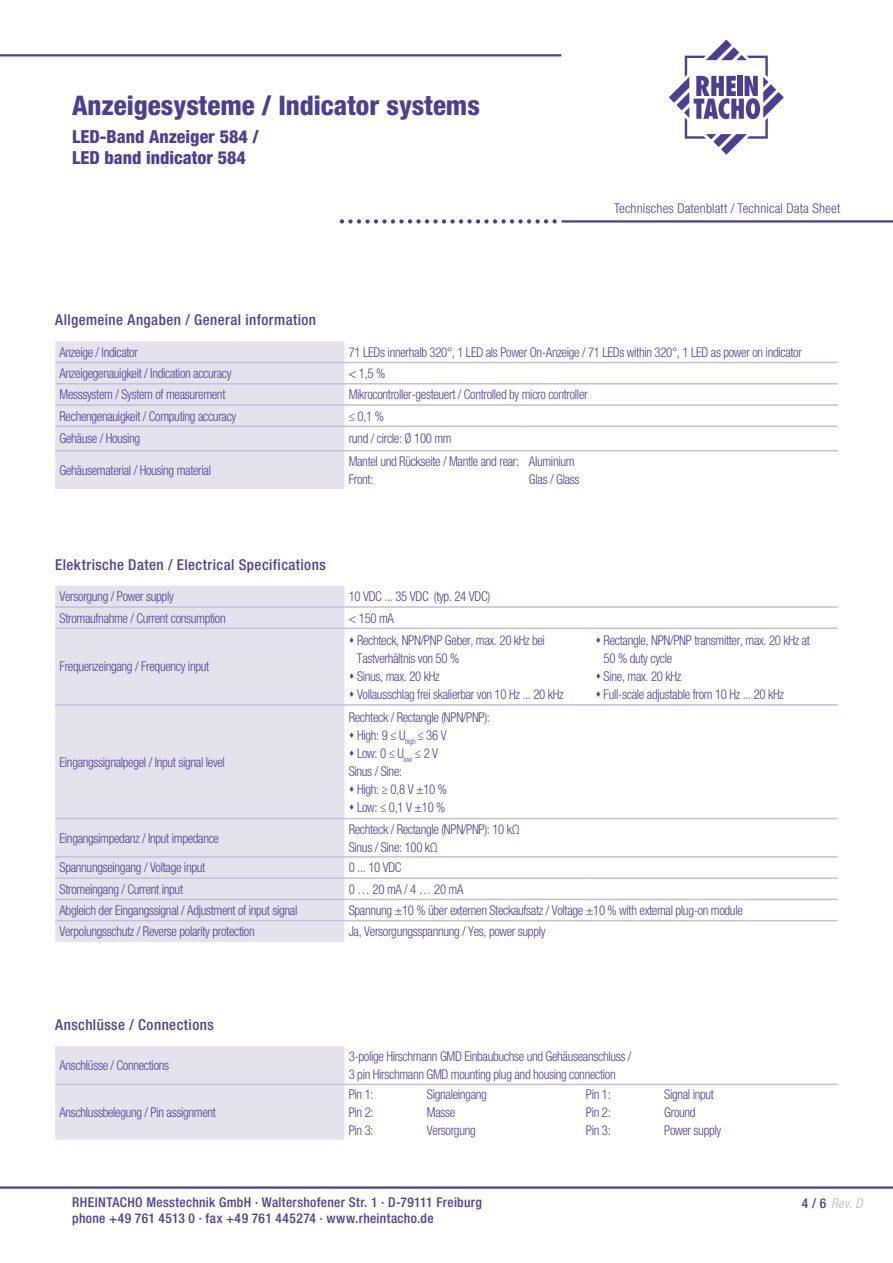
<style>
.page{position:relative;width:893px;height:1263px;background:#fff}
.page>*{position:absolute;margin:0;border:0;box-sizing:border-box;transform-origin:0 0}
.t1{font:800 condensed 27px "Helvetica Neue LT Std";color:#4e3f8e}
.t2{font:800 condensed 18px/21.6px "Helvetica Neue LT Std";color:#4e3f8e}
.t3{font:500 condensed 15px "Helvetica Neue LT Std";letter-spacing:.03em;color:#4e3f8e}
.t4{font:300 condensed 13.5px/18px "Helvetica Neue LT Std";letter-spacing:-.025em;color:#4e3f8e;scale:.95 1}
.t5{font:500 condensed 13.5px/16.5px "Helvetica Neue LT Std";letter-spacing:.025em;color:#4e3f8e}
.t6{font:300 condensed 13.5px "Helvetica Neue LT Std";letter-spacing:.01em;color:#4e3f8e}
.t7{font:italic 300 condensed 13.5px "Helvetica Neue LT Std";color:#bab3d2}
.s1{font-weight:500;font-style:normal;color:#4e3f8e}
</style>
<div class="page">
<hr style="left:0;top:1186px;width:893px;height:3px;background:#4e3f8e">
<svg style="left:669px;top:40px;width:115px;height:115px"></svg>
<hr style="left:561px;top:220px;width:332px;height:3px;background:#4e3f8e">
<svg style="left:340px;top:219px;width:217px;height:5px"></svg>
<hr style="left:0;top:54px;width:561px;height:2px;background:#4e3f8e">
<div style="left:55px;top:341px;width:289px;height:148px;background:#e5e2ee"></div>
<hr style="left:55px;top:362px;width:289px;height:1px;background:#c4beda">
<hr style="left:344px;top:362px;width:181px;height:1px;background:#c4beda">
<hr style="left:525px;top:362px;width:313px;height:1px;background:#c4beda">
<hr style="left:55px;top:404px;width:289px;height:2px;background:#c4beda">
<hr style="left:55px;top:383px;width:289px;height:1px;background:#c4beda">
<hr style="left:55px;top:426px;width:289px;height:1px;background:#c4beda">
<hr style="left:344px;top:383px;width:181px;height:1px;background:#c4beda">
<hr style="left:525px;top:383px;width:313px;height:1px;background:#c4beda">
<hr style="left:344px;top:404px;width:181px;height:2px;background:#c4beda">
<hr style="left:525px;top:404px;width:313px;height:2px;background:#c4beda">
<hr style="left:344px;top:426px;width:181px;height:1px;background:#c4beda">
<hr style="left:525px;top:426px;width:313px;height:1px;background:#c4beda">
<hr style="left:55px;top:450px;width:289px;height:1px;background:#c4beda">
<hr style="left:344px;top:450px;width:181px;height:1px;background:#c4beda">
<hr style="left:525px;top:450px;width:313px;height:1px;background:#c4beda">
<div style="left:55px;top:586px;width:289px;height:356px;background:#e5e2ee"></div>
<hr style="left:55px;top:606px;width:289px;height:2px;background:#c4beda">
<hr style="left:55px;top:704px;width:289px;height:2px;background:#c4beda">
<hr style="left:344px;top:704px;width:247px;height:2px;background:#c4beda">
<hr style="left:591px;top:704px;width:247px;height:2px;background:#c4beda">
<hr style="left:55px;top:856px;width:289px;height:2px;background:#c4beda">
<hr style="left:344px;top:856px;width:247px;height:2px;background:#c4beda">
<hr style="left:591px;top:856px;width:247px;height:2px;background:#c4beda">
<hr style="left:55px;top:899px;width:289px;height:1px;background:#c4beda">
<hr style="left:344px;top:899px;width:247px;height:1px;background:#c4beda">
<hr style="left:591px;top:899px;width:247px;height:1px;background:#c4beda">
<hr style="left:55px;top:627px;width:289px;height:2px;background:#c4beda">
<hr style="left:55px;top:818px;width:289px;height:1px;background:#c4beda">
<hr style="left:344px;top:818px;width:247px;height:1px;background:#c4beda">
<hr style="left:591px;top:818px;width:247px;height:1px;background:#c4beda">
<hr style="left:55px;top:877px;width:289px;height:2px;background:#c4beda">
<hr style="left:344px;top:877px;width:247px;height:2px;background:#c4beda">
<hr style="left:591px;top:877px;width:247px;height:2px;background:#c4beda">
<hr style="left:55px;top:920px;width:289px;height:1px;background:#c4beda">
<hr style="left:344px;top:920px;width:247px;height:1px;background:#c4beda">
<hr style="left:591px;top:920px;width:247px;height:1px;background:#c4beda">
<hr style="left:344px;top:606px;width:247px;height:2px;background:#c4beda">
<hr style="left:591px;top:606px;width:247px;height:2px;background:#c4beda">
<hr style="left:344px;top:627px;width:247px;height:2px;background:#c4beda">
<hr style="left:591px;top:627px;width:247px;height:2px;background:#c4beda">
<div style="left:55px;top:1046px;width:289px;height:94px;background:#e5e2ee"></div>
<hr style="left:55px;top:1084px;width:289px;height:1px;background:#c4beda">
<hr style="left:344px;top:1084px;width:79px;height:1px;background:#c4beda">
<hr style="left:423px;top:1084px;width:159px;height:1px;background:#c4beda">
<hr style="left:582px;top:1084px;width:78px;height:1px;background:#c4beda">
<hr style="left:660px;top:1084px;width:178px;height:1px;background:#c4beda">
<h1 class="t1" style="left:72px;top:89px;width:409px">Anzeigesysteme / Indicator systems</h1>
<h2 class="t2" style="left:72px;top:125px;width:188px">LED-Band Anzeiger 584 /<br>LED band indicator 584</h2>
<p class="t3" style="left:55px;top:311px;width:262px">Allgemeine Angaben / General information</p>
<p class="t6" style="left:614px;top:200px;width:228px">Technisches Datenblatt / Technical Data Sheet</p>
<p class="t4" style="left:60px;top:343px;width:84px">Anzeige / Indicator</p>
<p class="t4" style="left:349px;top:343px;width:479px">71 LEDs innerhalb 320°, 1 LED als Power On-Anzeige / 71 LEDs within 320°, 1 LED as power on indicator</p>
<p class="t4" style="left:60px;top:364px;width:183px">Anzeigegenauigkeit / Indication accuracy</p>
<p class="t4" style="left:349px;top:364px;width:40px">&lt; 1,5 %</p>
<p class="t4" style="left:60px;top:385px;width:176px">Messsystem / System of measurement</p>
<p class="t4" style="left:349px;top:385px;width:253px">Mikrocontroller-gesteuert / Controlled by micro controller</p>
<p class="t4" style="left:60px;top:407px;width:188px">Rechengenauigkeit / Computing accuracy</p>
<p class="t4" style="left:349px;top:407px;width:39px">≤ 0,1 %</p>
<p class="t4" style="left:60px;top:429px;width:87px">Gehäuse / Housing</p>
<p class="t4" style="left:349px;top:429px;width:110px">rund / circle: Ø 100 mm</p>
<p class="t4" style="left:60px;top:461px;width:161px">Gehäusematerial / Housing material</p>
<p class="t4" style="left:349px;top:452px;width:181px">Mantel und Rückseite / Mantle and rear:<br>Front:</p>
<p class="t4" style="left:529px;top:452px;width:55px">Aluminium<br>Glas / Glass</p>
<p class="t3" style="left:55px;top:556px;width:272px">Elektrische Daten / Electrical Specifications</p>
<p class="t4" style="left:60px;top:587px;width:122px">Versorgung / Power supply</p>
<p class="t4" style="left:349px;top:587px;width:151px">10 VDC ... 35 VDC (typ. 24 VDC)</p>
<p class="t4" style="left:60px;top:609px;width:176px">Stromaufnahme / Current consumption</p>
<p class="t4" style="left:349px;top:609px;width:49px">&lt; 150 mA</p>
<p class="t4" style="left:60px;top:657px;width:159px">Frequenzeingang / Frequency input</p>
<p class="t4" style="left:357px;top:631px;width:199px;text-indent:-8px">▲ Rechteck, NPN/PNP Geber, max. 20 kHz bei<br>Tastverhältnis von 50 %</p>
<p class="t4" style="left:349px;top:667px;width:97px">▲ Sinus, max. 20 kHz</p>
<p class="t4" style="left:349px;top:685px;width:228px">▲ Vollausschlag frei skalierbar von 10 Hz ... 20 kHz</p>
<p class="t4" style="left:60px;top:753px;width:176px">Eingangssignalpegel / Input signal level</p>
<p class="t4" style="left:349px;top:708px;width:150px">Rechteck / Rectangle (NPN/PNP):</p>
<p class="t4" style="left:349px;top:726px;width:105px">▲ High: 9 ≤ U<sub>high</sub> ≤ 36 V</p>
<p class="t4" style="left:349px;top:744px;width:96px">▲ Low: 0 ≤ U<sub>low</sub> ≤ 2 V<br>Sinus / Sine:</p>
<p class="t4" style="left:349px;top:780px;width:105px">▲ High: ≥ 0,8 V ±10 %</p>
<p class="t4" style="left:349px;top:798px;width:103px">▲ Low: ≤ 0,1 V ±10 %</p>
<p class="t4" style="left:604px;top:631px;width:219px;text-indent:-8px">▲ Rectangle, NPN/PNP transmitter, max. 20 kHz at<br>50 % duty cycle</p>
<p class="t4" style="left:595px;top:667px;width:92px">▲ Sine, max. 20 kHz</p>
<p class="t4" style="left:595px;top:685px;width:200px">▲ Full-scale adjustable from 10 Hz ... 20 kHz</p>
<p class="t4" style="left:60px;top:829px;width:169px">Eingangsimpedanz / Input impedance</p>
<p class="t4" style="left:349px;top:820px;width:182px">Rechteck / Rectangle (NPN/PNP): 10 kΩ<br>Sinus / Sine: 100 kΩ</p>
<p class="t4" style="left:60px;top:858px;width:155px">Spannungseingang / Voltage input</p>
<p class="t4" style="left:349px;top:858px;width:57px">0 ... 10 VDC</p>
<p class="t4" style="left:60px;top:880px;width:132px">Stromeingang / Current input</p>
<p class="t4" style="left:349px;top:880px;width:122px">0 … 20 mA / 4 … 20 mA</p>
<p class="t4" style="left:60px;top:901px;width:252px">Abgleich der Eingangssignal / Adjustment of input signal</p>
<p class="t4" style="left:349px;top:901px;width:416px">Spannung ±10 % über externen Steckaufsatz / Voltage ±10 % with external plug-on module</p>
<p class="t4" style="left:60px;top:922px;width:207px">Verpolungsschutz / Reverse polarity protection</p>
<p class="t4" style="left:349px;top:922px;width:209px">Ja, Versorgungsspannung / Yes, power supply</p>
<p class="t3" style="left:55px;top:1016px;width:160px">Anschlüsse / Connections</p>
<p class="t4" style="left:60px;top:1056px;width:117px">Anschlüsse / Connections</p>
<p class="t4" style="left:349px;top:1047px;width:299px">3-polige Hirschmann GMD Einbaubuchse und Gehäuseanschluss /<br>3 pin Hirschmann GMD mounting plug and housing connection</p>
<p class="t4" style="left:60px;top:1103px;width:166px">Anschlussbelegung / Pin assignment</p>
<p class="t4" style="left:349px;top:1085px;width:28px;text-align:justify">Pin 1:<br>Pin 2:<br>Pin 3:</p>
<p class="t4" style="left:427px;top:1085px;width:65px">Signaleingang<br>Masse<br>Versorgung</p>
<p class="t4" style="left:586px;top:1085px;width:28px;text-align:justify">Pin 1:<br>Pin 2:<br>Pin 3:</p>
<p class="t4" style="left:664px;top:1085px;width:61px">Signal input<br>Ground<br>Power supply</p>
<p class="t5" style="left:72px;top:1193px;width:411px">RHEINTACHO Messtechnik GmbH · Waltershofener Str. 1 · D-79111 Freiburg phone +49 761 4513 0 · fax +49 761 445274 · www.rheintacho.de</p>
<p class="t7" style="left:802px;top:1196px;width:62px"><span class="s1">4 / 6</span> Rev. D</p>
</div>
